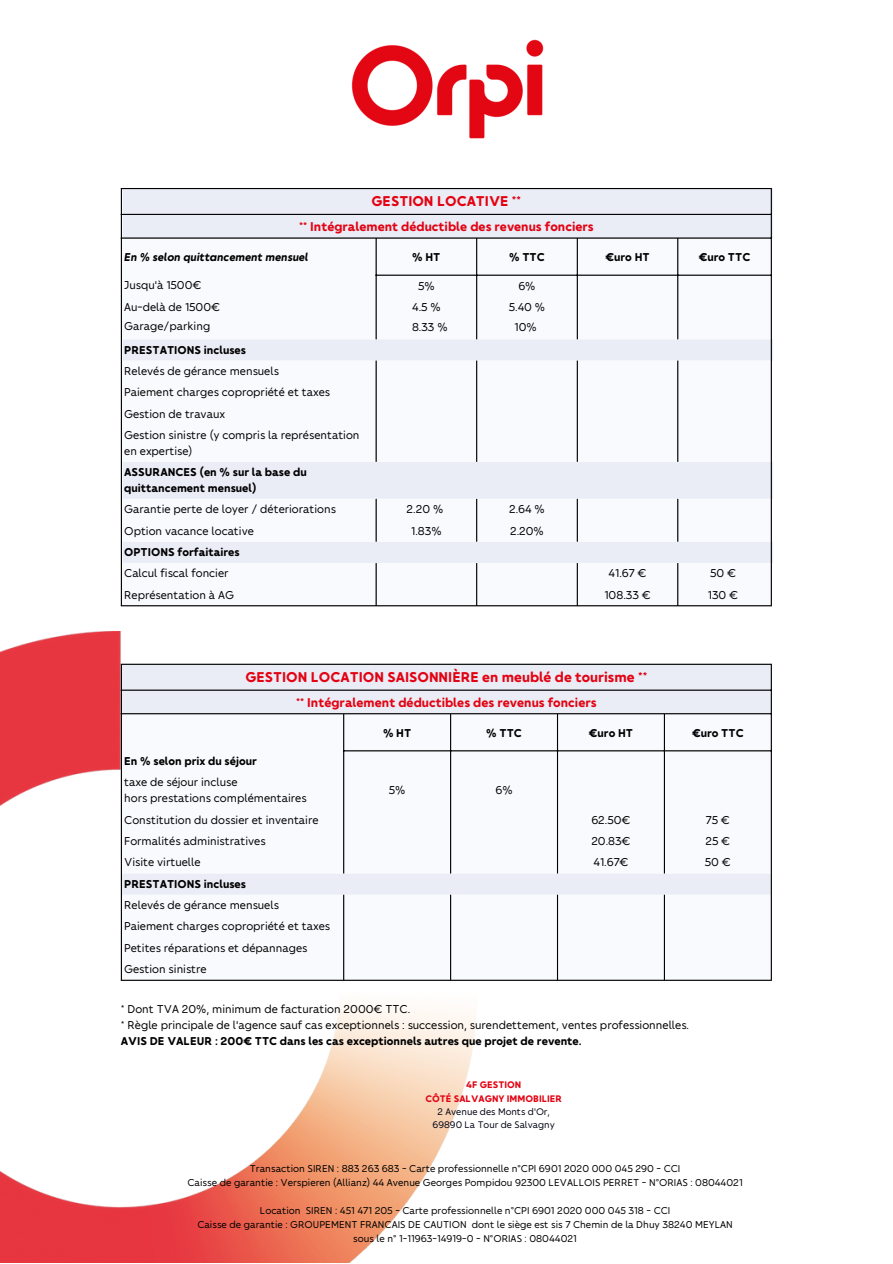
<style>
.page{position:relative;width:893px;height:1264px;background:#fff}
.page>*{position:absolute;margin:0;border:0;box-sizing:border-box;transform-origin:0 0}
.t1{font:700 15px "Orpi";color:#e30313}
.t2{font:700 13.5px "Orpi";color:#e30313}
.t3{font:12px/21.3px "Orpi";color:#000}
.t4{font:700 12px/16px "Orpi";color:#000}
.t5{font:italic 700 12px "Orpi";color:#000}
.t6{font:10.5px/14px "Orpi";color:#000;text-align:center}
.t7{font:10.05px/13.4px "Orpi";color:#000313;text-align:center}
.t8{font:700 10.05px/13.4px "Orpi";color:#e30313;text-align:center}
</style>
<div class="page">
<img style="left:0;top:631px;width:478px;height:631px">
<div style="left:122px;top:665px;width:648px;height:48px;background:#eaedf6"></div>
<svg style="left:122px;top:714px;width:648px;height:265px"></svg>
<hr style="left:121px;top:665px;width:1px;height:314px;background:#000">
<hr style="left:343px;top:714px;width:1px;height:159px;background:#000">
<hr style="left:343px;top:894px;width:1px;height:85px;background:#000">
<hr style="left:450px;top:714px;width:1px;height:159px;background:#000">
<hr style="left:450px;top:894px;width:1px;height:85px;background:#000">
<hr style="left:557px;top:714px;width:1px;height:159px;background:#000">
<hr style="left:557px;top:894px;width:1px;height:85px;background:#000">
<hr style="left:663px;top:714px;width:2px;height:159px;background:#000">
<hr style="left:663px;top:894px;width:2px;height:85px;background:#000">
<hr style="left:770px;top:665px;width:1px;height:314px;background:#000">
<hr style="left:121px;top:663px;width:650px;height:2px;background:#000">
<hr style="left:121px;top:689px;width:650px;height:1px;background:#000">
<hr style="left:121px;top:713px;width:650px;height:1px;background:#000">
<hr style="left:343px;top:750px;width:428px;height:1px;background:#000">
<hr style="left:121px;top:979px;width:650px;height:1px;background:#000">
<div style="left:123px;top:188px;width:650px;height:375px;background:#eaedf6"></div>
<svg style="left:122px;top:238px;width:648px;height:367px"></svg>
<hr style="left:121px;top:189px;width:1px;height:416px;background:#000">
<hr style="left:375px;top:238px;width:1px;height:101px;background:#000">
<hr style="left:375px;top:360px;width:1px;height:102px;background:#000">
<hr style="left:375px;top:499px;width:1px;height:42px;background:#000">
<hr style="left:375px;top:563px;width:1px;height:42px;background:#000">
<hr style="left:476px;top:238px;width:1px;height:101px;background:#000">
<hr style="left:476px;top:360px;width:1px;height:102px;background:#000">
<hr style="left:476px;top:499px;width:1px;height:42px;background:#000">
<hr style="left:476px;top:563px;width:1px;height:42px;background:#000">
<hr style="left:576px;top:238px;width:2px;height:101px;background:#000">
<hr style="left:576px;top:360px;width:2px;height:102px;background:#000">
<hr style="left:576px;top:499px;width:2px;height:42px;background:#000">
<hr style="left:576px;top:563px;width:2px;height:42px;background:#000">
<hr style="left:677px;top:238px;width:1px;height:101px;background:#000">
<hr style="left:677px;top:360px;width:1px;height:102px;background:#000">
<hr style="left:677px;top:499px;width:1px;height:42px;background:#000">
<hr style="left:677px;top:563px;width:1px;height:42px;background:#000">
<hr style="left:770px;top:189px;width:1px;height:416px;background:#000">
<hr style="left:121px;top:188px;width:650px;height:1px;background:#000">
<hr style="left:121px;top:214px;width:650px;height:1px;background:#000">
<hr style="left:121px;top:237px;width:650px;height:1px;background:#000">
<hr style="left:375px;top:274px;width:396px;height:2px;background:#000">
<hr style="left:121px;top:605px;width:650px;height:1px;background:#000">
<img style="left:351px;top:39px;width:193px;height:100px">
<p class="t1" style="left:371px;top:192px;width:151px">GESTION LOCATIVE **</p>
<p class="t2" style="left:299px;top:218px;width:296px">** Intégralement déductible des revenus fonciers</p>
<p class="t5" style="left:124px;top:249px;width:186px">En % selon quittancement mensuel</p>
<p class="t4" style="left:412px;top:248px;width:30px">% HT</p>
<p class="t4" style="left:509px;top:248px;width:37px">% TTC</p>
<p class="t4" style="left:605px;top:248px;width:46px">€uro HT</p>
<p class="t4" style="left:698px;top:248px;width:53px">€uro TTC</p>
<p class="t3" style="left:124px;top:274px;width:79px">Jusqu'à 1500€</p>
<p class="t3" style="left:418px;top:275px;width:18px">5%</p>
<p class="t3" style="left:518px;top:275px;width:19px">6%</p>
<p class="t3" style="left:124px;top:295px;width:97px">Au-delà de 1500€</p>
<p class="t3" style="left:412px;top:295px;width:30px">4.5 %</p>
<p class="t3" style="left:508px;top:295px;width:38px">5.40 %</p>
<p class="t4" style="left:124px;top:341px;width:123px">PRESTATIONS incluses</p>
<p class="t3" style="left:124px;top:360px;width:237px">Relevés de gérance mensuels<br>Paiement charges copropriété et taxes Gestion de travaux<br>Gestion sinistre (y compris la représentation</p>
<p class="t3" style="left:124px;top:440px;width:70px">en expertise)</p>
<p class="t4" style="left:124px;top:463px;width:184px">ASSURANCES (en % sur la base du quittancement mensuel)</p>
<p class="t3" style="left:124px;top:498px;width:213px">Garantie perte de loyer / déteriorations</p>
<p class="t3" style="left:406px;top:498px;width:38px">2.20 %</p>
<p class="t3" style="left:509px;top:498px;width:37px">2.64 %</p>
<p class="t3" style="left:124px;top:519px;width:131px">Option vacance locative</p>
<p class="t3" style="left:411px;top:519px;width:32px">1.83%</p>
<p class="t3" style="left:510px;top:519px;width:35px">2.20%</p>
<p class="t4" style="left:124px;top:543px;width:117px">OPTIONS forfaitaires</p>
<p class="t3" style="left:124px;top:562px;width:106px">Calcul fiscal foncier</p>
<p class="t3" style="left:608px;top:562px;width:40px">41.67 €</p>
<p class="t3" style="left:710px;top:562px;width:27px">50 €</p>
<p class="t3" style="left:124px;top:583px;width:111px">Représentation à AG</p>
<p class="t3" style="left:604px;top:583px;width:48px">108.33 €</p>
<p class="t3" style="left:708px;top:583px;width:32px">130 €</p>
<p class="t3" style="left:124px;top:315px;width:88px">Garage/parking</p>
<p class="t3" style="left:412px;top:317px;width:37px">8.33 %</p>
<p class="t3" style="left:514px;top:316px;width:24px">10%</p>
<p class="t1" style="left:245px;top:667px;width:403px">GESTION LOCATION SAISONNIÈRE en meublé de tourisme **</p>
<p class="t2" style="left:296px;top:693px;width:302px">** Intégralement déductibles des revenus fonciers</p>
<p class="t4" style="left:383px;top:724px;width:30px">% HT</p>
<p class="t4" style="left:486px;top:724px;width:37px">% TTC</p>
<p class="t4" style="left:588px;top:724px;width:46px">€uro HT</p>
<p class="t4" style="left:692px;top:724px;width:53px">€uro TTC</p>
<p class="t4" style="left:124px;top:752px;width:134px">En % selon prix du séjour</p>
<p class="t3" style="left:124px;top:774px;width:184px;line-height:16px">taxe de séjour incluse<br>hors prestations complémentaires</p>
<p class="t3" style="left:389px;top:779px;width:18px">5%</p>
<p class="t3" style="left:495px;top:779px;width:19px">6%</p>
<p class="t3" style="left:124px;top:808px;width:196px">Constitution du dossier et inventaire</p>
<p class="t3" style="left:591px;top:808px;width:41px">62.50€</p>
<p class="t3" style="left:705px;top:808px;width:26px">75 €</p>
<p class="t3" style="left:124px;top:829px;width:143px">Formalités administratives</p>
<p class="t3" style="left:591px;top:829px;width:41px">20.83€</p>
<p class="t3" style="left:705px;top:829px;width:26px">25 €</p>
<p class="t3" style="left:124px;top:851px;width:78px">Visite virtuelle</p>
<p class="t3" style="left:593px;top:851px;width:37px">41.67€</p>
<p class="t3" style="left:704px;top:851px;width:27px">50 €</p>
<p class="t4" style="left:124px;top:875px;width:123px">PRESTATIONS incluses</p>
<p class="t3" style="left:124px;top:893px;width:207px">Relevés de gérance mensuels<br>Paiement charges copropriété et taxes<br>Petites réparations et dépannages<br>Gestion sinistre</p>
<p class="t3" style="left:121px;top:1000px;width:569px;line-height:16px">* Dont TVA 20%, minimum de facturation 2000€ TTC.<br>* Règle principale de l'agence sauf cas exceptionnels : succession, surendettement, ventes professionnelles.</p>
<p class="t4" style="left:121px;top:1032px;width:462px">AVIS DE VALEUR : 200€ TTC dans les cas exceptionnels autres que projet de revente.</p>
<p class="t8" style="left:425px;top:1077px;width:138px">4F GESTION<br>CÔTÉ SALVAGNY IMMOBILIER</p>
<p class="t7" style="left:432px;top:1104px;width:124px">2 Avenue des Monts d'Or,<br>69890 La Tour de Salvagny</p>
<p class="t6" style="left:187px;top:1161px;width:556px">Transaction SIREN : 883 263 683 - Carte professionnelle n°CPI 6901 2020 000 045 290 - CCI<br>Caisse de garantie : Verspieren (Allianz) 44 Avenue Georges Pompidou 92300 LEVALLOIS PERRET - N°ORIAS : 08044021</p>
<p class="t6" style="left:197px;top:1202px;width:537px">Location SIREN : 451 471 205 - Carte professionnelle n°CPI 6901 2020 000 045 318 - CCI<br>Caisse de garantie : GROUPEMENT FRANCAIS DE CAUTION dont le siège est sis 7 Chemin de la Dhuy 38240 MEYLAN sous le n° 1-11963-14919-0 - N°ORIAS : 08044021</p>
</div>
